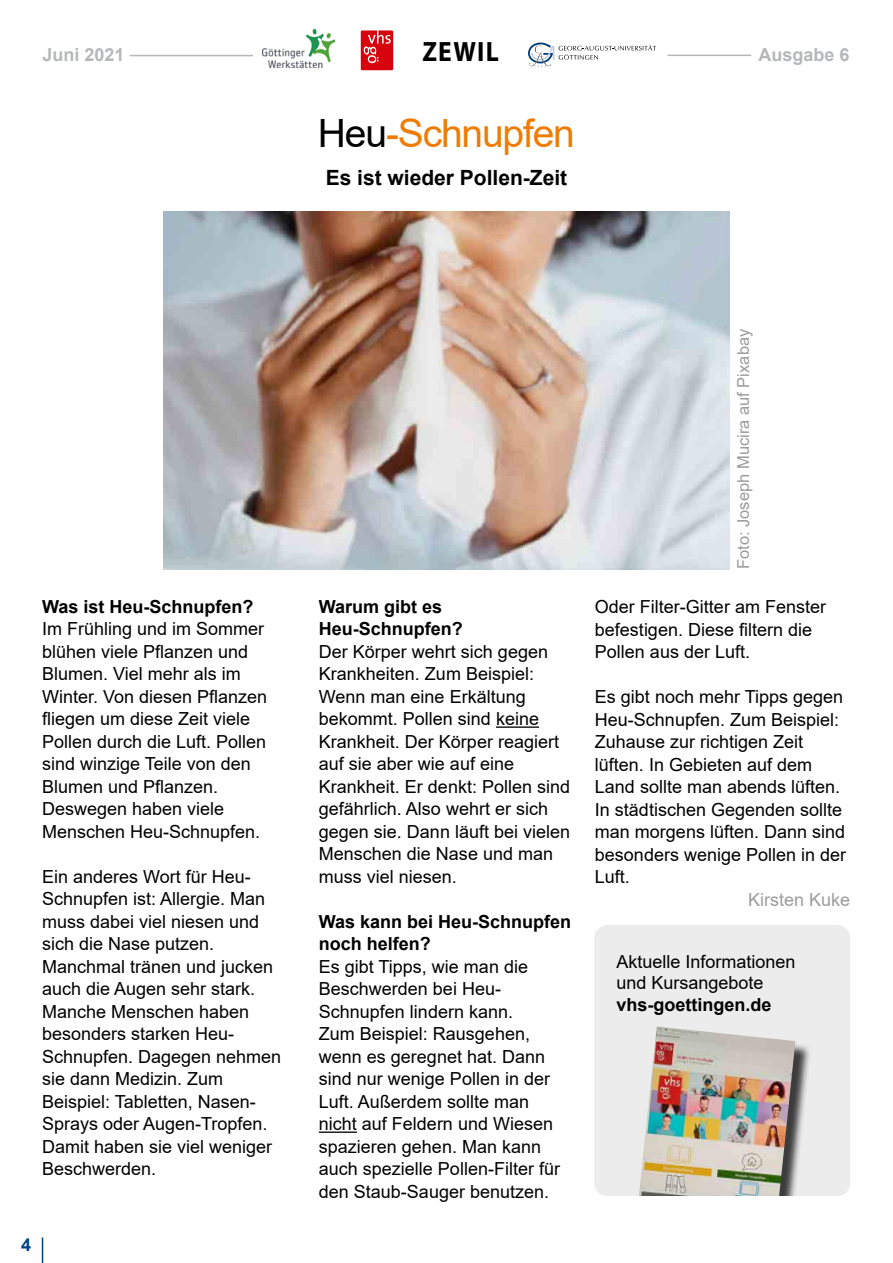
<style>
.page{position:relative;width:893px;height:1263px;background:#fff}
.page>*{position:absolute;margin:0;border:0;box-sizing:border-box;transform-origin:0 0}
.t1{font:39px "Arial";letter-spacing:-.03em;color:#ef7c00}
.t2{font:700 28.05px "Myriad Pro";letter-spacing:.05em;color:#000;scale:.91 1}
.t3{font:700 21px "Arial";color:#000}
.t4{font:18px/22.5px "Arial";color:#000}
.t5{font:700 18px/22.5px "Arial";color:#000}
.t6{font:700 18px "Arial";color:#b6b7b8}
.t7{font:18px "Arial";color:#9c9c9d}
.t8{font:700 18px "Arial";color:#004188}
.t9{font:16.5px "Arial";color:#9c9c9d}
.s1{color:#000}
</style>
<div class="page">
<svg style="left:42px;top:1237px;width:1px;height:26px"></svg>
<hr style="left:496px;top:726px;width:43px;height:2px;background:#000">
<hr style="left:319px;top:1131px;width:38px;height:2px;background:#000">
<hr style="left:130px;top:55px;width:123px;height:1px;background:#b6b7b8">
<hr style="left:668px;top:55px;width:83px;height:1px;background:#b6b7b8">
<svg style="left:528px;top:42px;width:128px;height:25px"></svg>
<img style="left:263px;top:30px;width:71px;height:37px">
<div style="left:361px;top:31px;width:32px;height:39px;background:#d7040d"></div>
<svg style="left:364px;top:31px;width:27px;height:32px"></svg>
<div style="left:594px;top:925px;width:256px;height:271px;background:#ececec;border-radius:13px"></div>
<div style="left:639px;top:1029px;width:172px;height:215px;background:#000;opacity:.75"></div>
<img style="left:639px;top:1026px;width:156px;height:170px">
<div style="left:593px;top:1196px;width:256px;height:52px;background:#fff"></div>
<img style="left:164px;top:211px;width:565px;height:358px">
<p class="t6" style="left:43px;top:42px;width:84px">Juni 2021</p>
<h2 class="t2" style="left:422px;top:33px;width:86px">ZEWIL</h2>
<p class="t6" style="left:758px;top:42px;width:93px">Ausgabe 6</p>
<h1 class="t1" style="left:318px;top:107px;width:258px"><span class="s1">Heu</span>-Schnupfen</h1>
<p class="t3" style="left:326px;top:163px;width:243px">Es ist wieder Pollen-Zeit</p>
<p class="t5" style="left:42px;top:595px;width:213px">Was ist Heu-Schnupfen?</p>
<p class="t4" style="left:42px;top:617px;width:227px">Im Frühling und im Sommer blühen viele Pflanzen und<br>Blumen. Viel mehr als im<br>Winter. Von diesen Pflanzen fliegen um diese Zeit viele<br>Pollen durch die Luft. Pollen sind winzige Teile von den<br>Blumen und Pflanzen.<br>Deswegen haben viele<br>Menschen Heu-Schnupfen.</p>
<p class="t4" style="left:42px;top:865px;width:241px">Ein anderes Wort für Heu-<br>Schnupfen ist: Allergie. Man muss dabei viel niesen und sich die Nase putzen.<br>Manchmal tränen und jucken auch die Augen sehr stark.<br>Manche Menschen haben besonders starken Heu-<br>Schnupfen. Dagegen nehmen sie dann Medizin. Zum<br>Beispiel: Tabletten, Nasen-<br>Sprays oder Augen-Tropfen.<br>Damit haben sie viel weniger<br>Beschwerden.</p>
<p class="t8" style="left:21px;top:1231px;width:12px">4</p>
<p class="t5" style="left:319px;top:595px;width:146px">Warum gibt es<br>Heu-Schnupfen?</p>
<p class="t4" style="left:319px;top:640px;width:253px">Der Körper wehrt sich gegen<br>Krankheiten. Zum Beispiel:<br>Wenn man eine Erkältung bekommt. Pollen sind keine<br>Krankheit. Der Körper reagiert auf sie aber wie auf eine<br>Krankheit. Er denkt: Pollen sind gefährlich. Also wehrt er sich gegen sie. Dann läuft bei vielen<br>Menschen die Nase und man muss viel niesen.</p>
<p class="t5" style="left:319px;top:910px;width:254px">Was kann bei Heu-Schnupfen noch helfen?</p>
<p class="t4" style="left:319px;top:955px;width:243px">Es gibt Tipps, wie man die<br>Beschwerden bei Heu-<br>Schnupfen lindern kann.<br>Zum Beispiel: Rausgehen, wenn es geregnet hat. Dann sind nur wenige Pollen in der<br>Luft. Außerdem sollte man nicht auf Feldern und Wiesen spazieren gehen. Man kann auch spezielle Pollen-Filter für den Staub-Sauger benutzen.</p>
<p class="t9" style="left:732px;top:569px;width:242px;rotate:-90deg">Foto: Joseph Mucira auf Pixabay</p>
<p class="t4" style="left:595px;top:595px;width:233px">Oder Filter-Gitter am Fenster befestigen. Diese filtern die<br>Pollen aus der Luft.</p>
<p class="t4" style="left:595px;top:685px;width:253px">Es gibt noch mehr Tipps gegen<br>Heu-Schnupfen. Zum Beispiel:<br>Zuhause zur richtigen Zeit lüften. In Gebieten auf dem<br>Land sollte man abends lüften.<br>In städtischen Gegenden sollte man morgens lüften. Dann sind besonders wenige Pollen in der<br>Luft.</p>
<p class="t7" style="left:748px;top:887px;width:104px">Kirsten Kuke</p>
<p class="t4" style="left:616px;top:950px;width:181px;line-height:21.6px">Aktuelle Informationen und Kursangebote</p>
<p class="t5" style="left:616px;top:993px;width:157px">vhs-goettingen.de</p>
</div>
